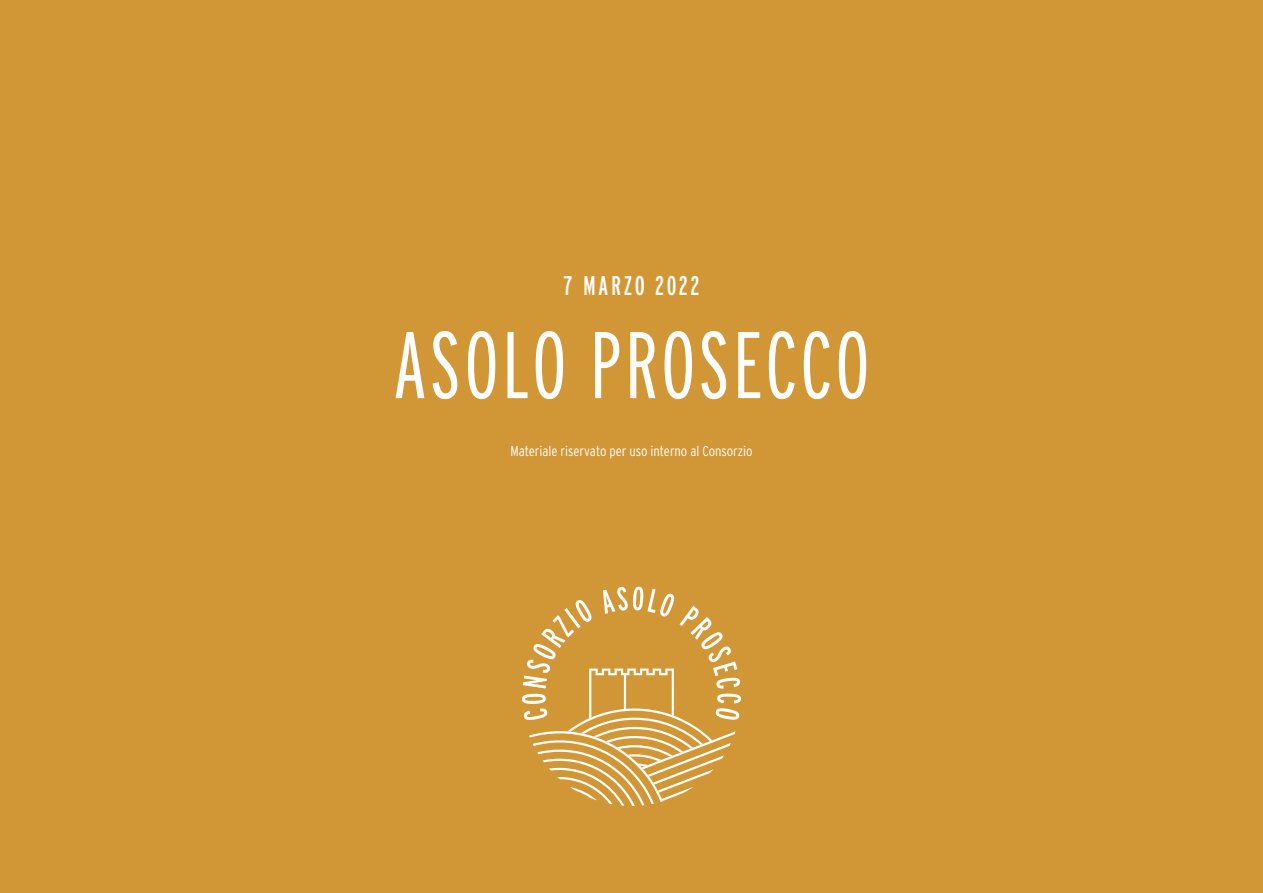
<style>
.page{position:relative;width:1263px;height:893px;background:#d19636}
.page>*{position:absolute;margin:0;border:0;box-sizing:border-box;transform-origin:0 0}
.t1{font:300 94.5px "Interstate Compressed";letter-spacing:.025em;color:#fff}
.t2{font:27px "Interstate Compressed";letter-spacing:.095em;color:#fff}
.t3{font:300 14.25px "Interstate Condensed";color:#fff}
</style>
<div class="page">
<svg style="left:522px;top:586px;width:219px;height:220px"></svg>
<h2 class="t2" style="left:564px;top:271px;width:137px">7 MARZO 2022</h2>
<h1 class="t1" style="left:393px;top:312px;width:479px">ASOLO PROSECCO</h1>
<p class="t3" style="left:510px;top:443px;width:244px">Materiale riservato per uso interno al Consorzio</p>
</div>
